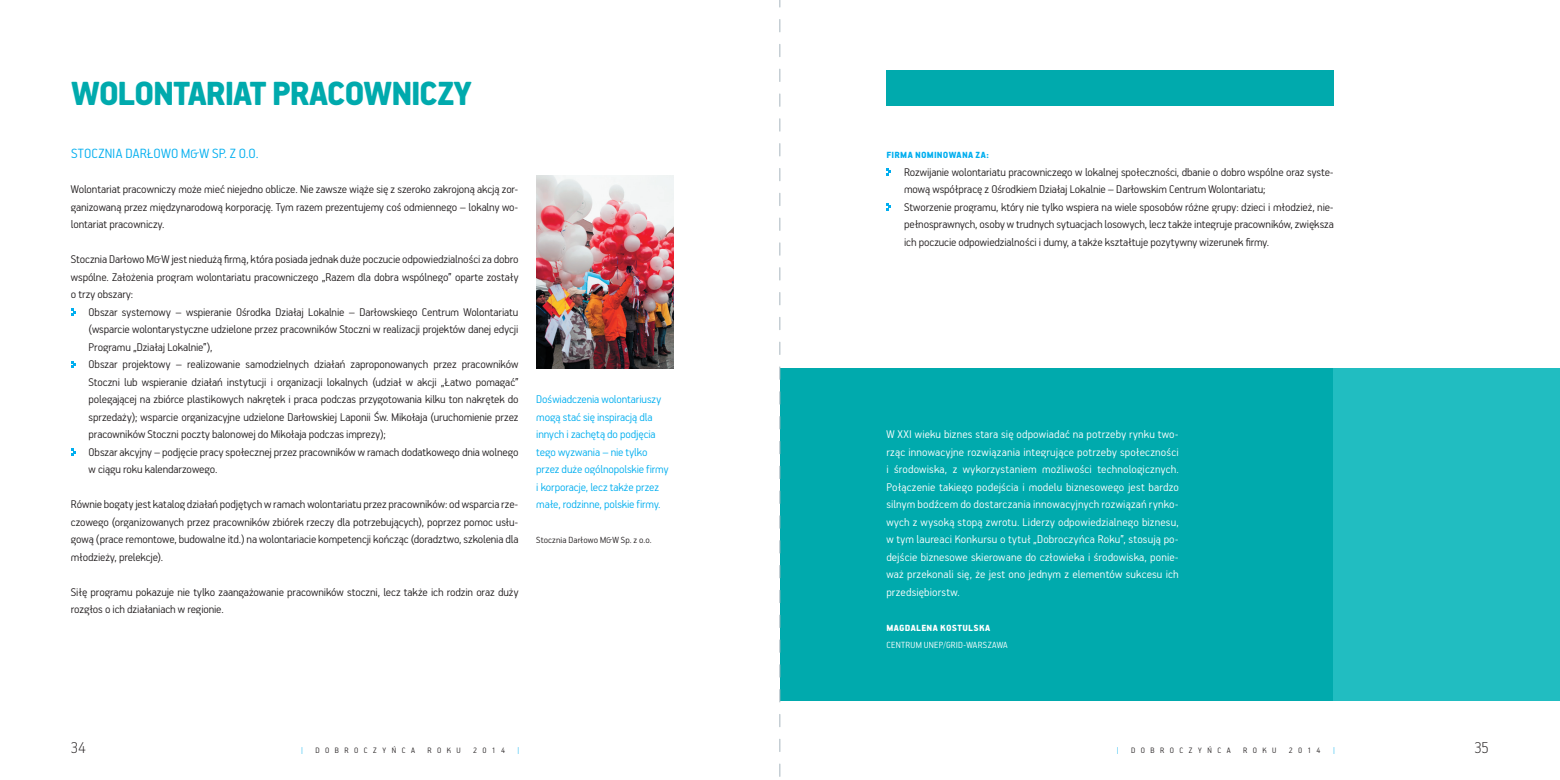
<style>
.page{position:relative;width:1560px;height:780px;background:#fff}
.page>*{position:absolute;margin:0;border:0;box-sizing:border-box;transform-origin:0 0}
.t1{font:900 37.5px "PF Handbook Pro";letter-spacing:-.045em;color:#00aaad}
.t2{font:100 17.5px "PF Handbook Pro";color:#231f20}
.t3{font:300 15px "PF Handbook Pro";letter-spacing:.01em;color:#00aeef}
.t4{font:300 12.5px/17.5px "PF Handbook Pro";letter-spacing:-.005em;color:#231f20;text-align:justify}
.t5{font:300 12.5px/17.5px "PF Handbook Pro";letter-spacing:.01em;color:#fff;text-align:justify}
.t6{font:300 12.5px/17.5px "PF Handbook Pro";letter-spacing:-.01em;color:#00aeef}
.t7{font:300 10px "PF Handbook Pro";letter-spacing:.01em;color:#231f20}
.t8{font:300 10px "PF Handbook Pro";letter-spacing:.025em;color:#fff}
.t9{font:900 10px "PF Handbook Pro";letter-spacing:.03em;color:#fff}
.t10{font:900 10px "PF Handbook Pro";letter-spacing:.025em;color:#00aeef}
.t11{font:300 8.75px "PF Handbook Pro";letter-spacing:.625em;color:#231f20}
.t12{font:300 8.75px "PF Handbook Pro";color:#00aeef}
</style>
<div class="page">
<svg style="left:71px;top:308px;width:5px;height:7px"></svg>
<svg style="left:71px;top:361px;width:5px;height:7px"></svg>
<svg style="left:71px;top:448px;width:5px;height:7px"></svg>
<img style="left:536px;top:175px;width:137px;height:193px">
<div style="left:780px;top:368px;width:553px;height:332px;background:#00aaad"></div>
<div style="left:1333px;top:368px;width:226px;height:332px;background:#21bdc1"></div>
<div style="left:886px;top:71px;width:447px;height:35px;background:#00aaad"></div>
<svg style="left:886px;top:168px;width:5px;height:7px"></svg>
<svg style="left:886px;top:203px;width:5px;height:7px"></svg>
<svg style="left:779px;top:0;width:1px;height:777px"></svg>
<h1 class="t1" style="left:71px;top:71px;width:402px">WOLONTARIAT PRACOWNICZY</h1>
<p class="t3" style="left:71px;top:144px;width:189px">STOCZNIA DARŁOWO M&amp;W SP. Z O.O.</p>
<p class="t4" style="left:71px;top:180px;width:449px">Wolontariat pracowniczy może mieć niejedno oblicze. Nie zawsze wiąże się z szeroko zakrojoną akcją zor&shy;ganizowaną przez międzynarodową korporację. Tym razem prezentujemy coś odmiennego – lokalny wo&shy;lontariat pracowniczy.</p>
<p class="t4" style="left:71px;top:250px;width:449px">Stocznia Darłowo M&amp;Wjest niedużą firmą, która posiada jednak duże poczucie odpowiedzialności za dobro wspólne. Założenia program wolontariatu pracowniczego „Razem dla dobra wspólnego” oparte zostały o trzy obszary:</p>
<p class="t4" style="left:89px;top:302px;width:431px;text-align:left">Obszar systemowy – wspieranie Ośrodka Działaj Lokalnie – Darłowskiego Centrum Wolontariatu (wsparcie wolontarystyczne udzielone przez pracowników Stoczni w realizacji projektów danej edycji Programu „Działaj Lokalnie”),<br>Obszar projektowy – realizowanie samodzielnych działań zaproponowanych przez pracowników Stoczni lub wspieranie działań instytucji i organizacji lokalnych (udział w akcji „Łatwo pomagać” polegającej na zbiórce plastikowych nakrętek i praca podczas przygotowania kilku ton nakrętek do sprzedaży); wsparcie organizacyjne udzielone Darłowskiej Laponii Św. Mikołaja (uruchomienie przez pracowników Stoczni poczty balonowej do Mikołaja podczas imprezy);<br>Obszar akcyjny – podjęcie pracy społecznej przez pracowników w ramach dodatkowego dnia wolnego w ciągu roku kalendarzowego.</p>
<p class="t4" style="left:71px;top:495px;width:449px">Równie bogaty jest katalog działań podjętych wramach wolontariatu przez pracowników: od wsparcia rze&shy;czowego (organizowanych przez pracowników zbiórek rzeczy dla potrzebujących), poprzez pomoc usłu&shy;gową (prace remontowe, budowalne itd.) na wolontariacie kompetencji kończąc (doradztwo, szkolenia dla młodzieży, prelekcje).</p>
<p class="t4" style="left:71px;top:582px;width:449px">Siłę programu pokazuje nie tylko zaangażowanie pracowników stoczni, lecz także ich rodzin oraz duży rozgłos o ich działaniach w regionie.</p>
<p class="t6" style="left:536px;top:390px;width:134px">Doświadczenia wolontariuszy mogą stać się inspiracją dla innych i zachętą do podjęcia tego wyzwania – nie tylko przez duże ogólnopolskie firmy i korporacje, lecz także przez małe, rodzinne, polskie firmy.</p>
<p class="t7" style="left:536px;top:534px;width:117px">Stocznia Darłowo M&amp;W Sp. z o.o.</p>
<p class="t10" style="left:886px;top:149px;width:104px">FIRMA NOMINOWANA ZA:</p>
<p class="t4" style="left:904px;top:162px;width:431px;text-align:left">Rozwijanie wolontariatu pracowniczego w lokalnej społeczności, dbanie o dobro wspólne oraz syste&shy;mową współpracę z Ośrodkiem Działaj Lokalnie – Darłowskim Centrum Wolontariatu;<br>Stworzenie programu, który nie tylko wspiera na wiele sposobów różne grupy: dzieci i młodzież, nie&shy;pełnosprawnych, osoby w trudnych sytuacjach losowych, lecz także integruje pracowników, zwiększa ich poczucie odpowiedzialności i dumy, a także kształtuje pozytywny wizerunek firmy.</p>
<p class="t5" style="left:886px;top:425px;width:294px">W XXI wieku biznes stara się odpowiadać na potrzeby rynku two&shy;rząc innowacyjne rozwiązania integrujące potrzeby społeczności i środowiska, z wykorzystaniem możliwości technologicznych.<br>Połączenie takiego podejścia i modelu biznesowego jest bardzo silnym bodźcem do dostarczania innowacyjnych rozwiązań rynko&shy;wych z wysoką stopą zwrotu. Liderzy odpowiedzialnego biznesu, w tym laureaci Konkursu o tytuł „Dobroczyńca Roku”, stosują po&shy;dejście biznesowe skierowane do człowieka i środowiska, ponie&shy;waż przekonali się, że jest ono jednym z elementów sukcesu ich przedsiębiorstw.</p>
<p class="t9" style="left:886px;top:621px;width:105px">MAGDALENA KOSTULSKA</p>
<p class="t8" style="left:886px;top:639px;width:123px">CENTRUM UNEP/GRID-WARSZAWA</p>
<h2 class="t2" style="left:71px;top:737px;width:17px">34</h2>
<p class="t12" style="left:301px;top:745px;width:3px">|</p>
<p class="t11" style="left:315px;top:745px;width:101px">DOBROCZYŃCA</p>
<p class="t11" style="left:427px;top:745px;width:35px">ROKU</p>
<p class="t11" style="left:473px;top:745px;width:33px">2014</p>
<p class="t12" style="left:517px;top:745px;width:3px">|</p>
<p class="t12" style="left:1116px;top:745px;width:3px">|</p>
<p class="t11" style="left:1130px;top:745px;width:101px">DOBROCZYŃCA</p>
<p class="t11" style="left:1242px;top:745px;width:35px">ROKU</p>
<p class="t11" style="left:1288px;top:745px;width:33px">2014</p>
<p class="t12" style="left:1332px;top:745px;width:3px">|</p>
<h2 class="t2" style="left:1474px;top:737px;width:16px">35</h2>
</div>
